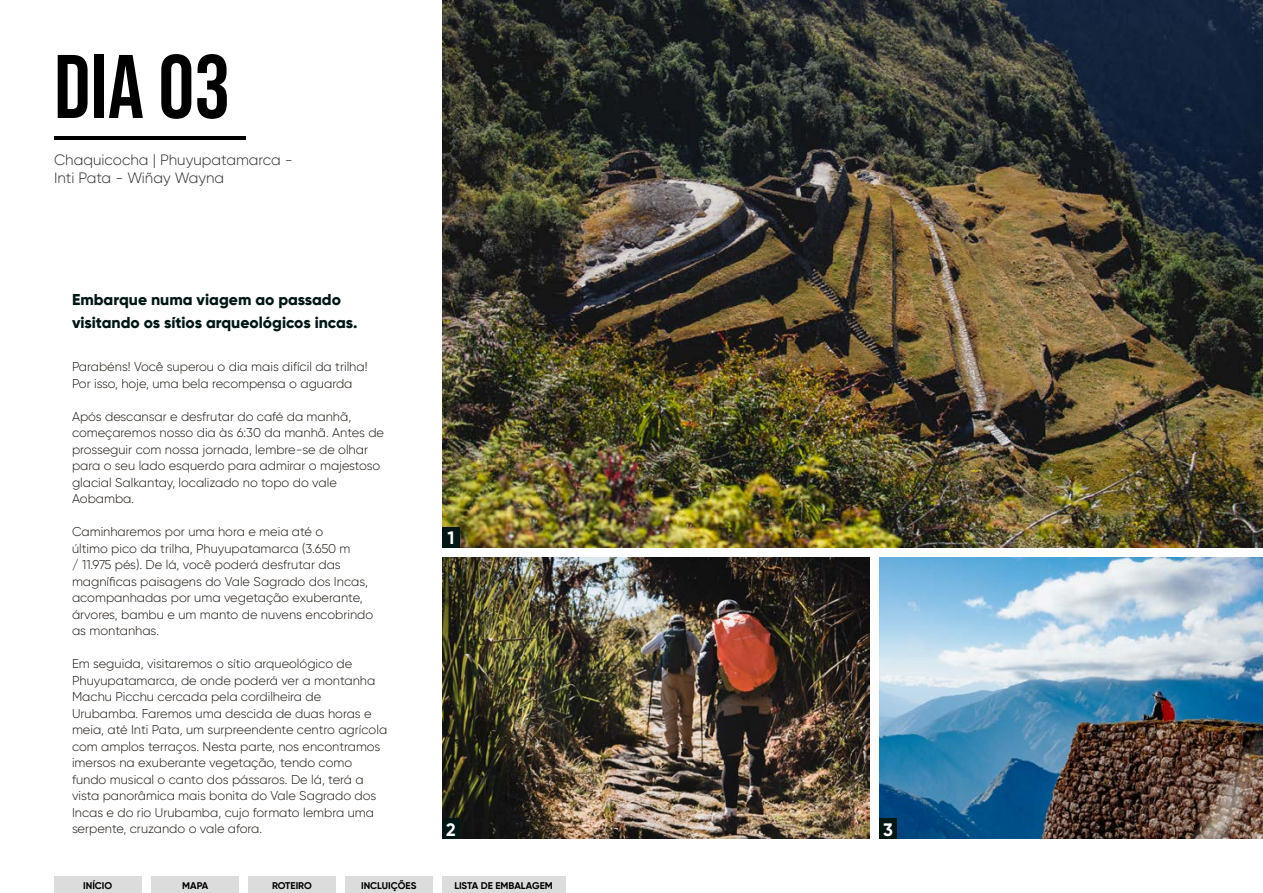
<style>
.page{position:relative;width:1263px;height:893px;background:#fff}
.page>*{position:absolute;margin:0;border:0;box-sizing:border-box;transform-origin:0 0}
.t1{font:90px "Bebas Neue";color:#000}
.t2{font:700 18px "Gilroy";color:#fff}
.t3{font:800 15.75px/22.5px "Gilroy";color:#001716}
.t4{font:300 15px/18px "Gilroy";color:#2f2f2f}
.t5{font:300 12.75px/16.5px "Gilroy";color:#1d160f}
.t6{font:700 9.75px "Gilroy";color:#000}
</style>
<div class="page">
<hr style="left:54px;top:136px;width:192px;height:4px;background:#000">
<img style="left:879px;top:557px;width:384px;height:282px">
<img style="left:442px;top:557px;width:428px;height:282px">
<img style="left:442px;top:0;width:821px;height:548px">
<div style="left:442px;top:527px;width:18px;height:21px;background:#001716"></div>
<div style="left:442px;top:819px;width:18px;height:20px;background:#001716"></div>
<div style="left:879px;top:819px;width:18px;height:20px;background:#001716"></div>
<div style="left:54px;top:877px;width:88px;height:16px;background:#dcdcdc"></div>
<div style="left:151px;top:877px;width:88px;height:16px;background:#dcdcdc"></div>
<div style="left:248px;top:877px;width:88px;height:16px;background:#dcdcdc"></div>
<div style="left:345px;top:877px;width:87px;height:16px;background:#dcdcdc"></div>
<div style="left:442px;top:877px;width:123px;height:16px;background:#dcdcdc"></div>
<h1 class="t1" style="left:54px;top:36px;width:178px">Dia 03</h1>
<p class="t4" style="left:54px;top:151px;width:240px">Chaquicocha | Phuyupatamarca -<br>Inti Pata - Wiñay Wayna</p>
<p class="t3" style="left:72px;top:288px;width:287px">Embarque numa viagem ao passado visitando os sítios arqueológicos incas.</p>
<p class="t5" style="left:72px;top:358px;width:297px">Parabéns! Você superou o dia mais difícil da trilha!<br>Por isso, hoje, uma bela recompensa o aguarda</p>
<p class="t5" style="left:72px;top:408px;width:314px">Após descansar e desfrutar do café da manhã, começaremos nosso dia às 6:30 da manhã. Antes de prosseguir com nossa jornada, lembre-se de olhar para o seu lado esquerdo para admirar o majestoso glacial Salkantay, localizado no topo do vale Aobamba.</p>
<p class="t5" style="left:72px;top:523px;width:303px">Caminharemos por uma hora e meia até o<br>último pico da trilha, Phuyupatamarca (3.650 m<br>/ 11.975 pés). De lá, você poderá desfrutar das magníficas paisagens do Vale Sagrado dos Incas, acompanhadas por uma vegetação exuberante, árvores, bambu e um manto de nuvens encobrindo as montanhas.</p>
<p class="t5" style="left:72px;top:655px;width:317px">Em seguida, visitaremos o sítio arqueológico de Phuyupatamarca, de onde poderá ver a montanha Machu Picchu cercada pela cordilheira de Urubamba. Faremos uma descida de duas horas e meia, até Inti Pata, um surpreendente centro agrícola com amplos terraços. Nesta parte, nos encontramos imersos na exuberante vegetação, tendo como fundo musical o canto dos pássaros. De lá, terá a vista panorâmica mais bonita do Vale Sagrado dos Incas e do rio Urubamba, cujo formato lembra uma serpente, cruzando o vale afora.</p>
<h2 class="t2" style="left:447px;top:527px;width:8px">1</h2>
<h2 class="t2" style="left:446px;top:818px;width:11px">2</h2>
<h2 class="t2" style="left:883px;top:818px;width:11px">3</h2>
<p class="t6" style="left:83px;top:879px;width:31px">INÍCIO</p>
<p class="t6" style="left:182px;top:879px;width:28px">MAPA</p>
<p class="t6" style="left:272px;top:879px;width:41px">ROTEIRO</p>
<p class="t6" style="left:361px;top:879px;width:57px">INCLUIÇÕES</p>
<p class="t6" style="left:454px;top:879px;width:100px">LISTA DE EMBALAGEM</p>
</div>
